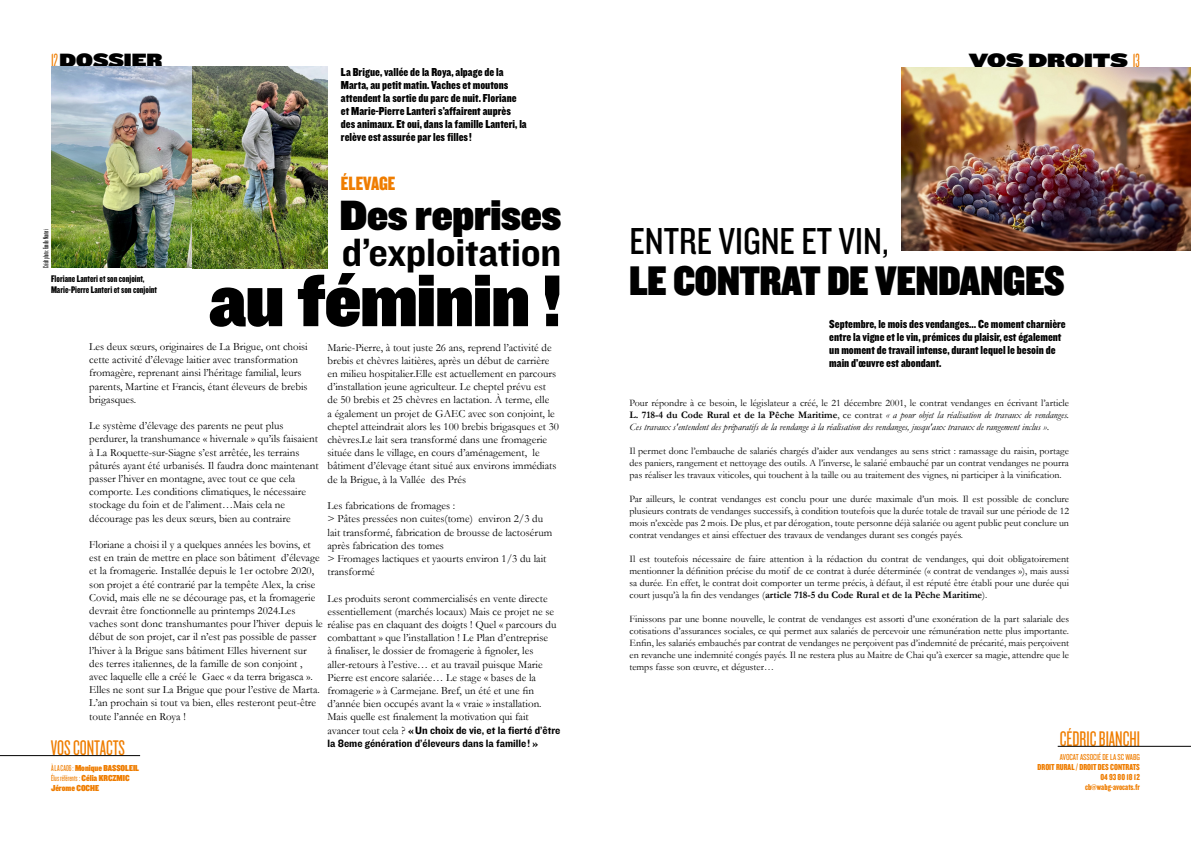
<style>
.page{position:relative;width:1191px;height:842px;background:#fff}
.page>*{position:absolute;margin:0;border:0;box-sizing:border-box;transform-origin:0 0}
.t1{font:76px "Knockout HTF91 Ultmt Middlewt";letter-spacing:-.005em;color:#000}
.t2{font:44px "Knockout HTF91 Ultmt Middlewt";letter-spacing:-.005em;color:#000}
.t3{font:43px "Knockout HTF90 Ultmt Welterwt";color:#000}
.t4{font:41px "Knockout HTF51 Middleweight";letter-spacing:-.005em;color:#000}
.t5{font:39px "Knockout HTF29 Junior Liteweight";color:#000}
.t6{font:22px "Knockout HTF27 Junior Bantamwt";color:#ef7d00}
.t7{font:20px "Knockout HTF94 Ultmt Sumo";color:#000}
.t8{font:20px "Knockout HTF93 Ultmt Heviwt";color:#000}
.t9{font:20px "Knockout HTF69 Full Liteweight";color:#ef7d00}
.t10{font:12px/13px "Knockout HTF70 Full Welterwt";color:#000}
.t11{font:11px/13.2px "Garamond";color:#000}
.t12{font:11px/13.2px "Knockout HTF51 Middleweight";color:#000}
.t13{font:10px/12px "Garamond";color:#000;text-align:justify}
.t14{font:italic 10px/12px "Garamond";color:#000;text-align:justify}
.t15{font:10px/11px "Knockout HTF69 Full Liteweight";color:#000}
.t16{font:9px/10px "Knockout HTF69 Full Liteweight";color:#ef7d00;text-align:right}
.t17{font:9px "Knockout HTF90 Ultmt Welterwt";color:#ef7d00}
.t18{font:9px "Knockout HTF27 Junior Bantamwt";color:#ef7d00}
.t19{font:9px "Knockout HTF28 Junior Featherwt";color:#ef7d00}
.t20{font:8px "Knockout HTF26 Junior Flyweight";color:#000}
.s1{font-family:"Knockout HTF26 Junior Flyweight";color:#ef7d00}
.s2{font-family:"Garamond"}
.s3{font-family:"Knockout HTF27 Junior Bantamwt"}
.s4{font-family:"Knockout HTF90 Ultmt Welterwt"}
.s5{font-style:normal}
.s6{font-weight:700;font-style:normal}
.s7{font-weight:700}
</style>
<div class="page">
<img style="left:51px;top:67px;width:276px;height:201px">
<hr style="left:0;top:755px;width:140px;height:1px;background:#000">
<hr style="left:1057px;top:746px;width:134px;height:1px;background:#000">
<img style="left:902px;top:67px;width:289px;height:183px">
<h3 class="t8" style="left:51px;top:49px;width:113px"><span class="s1">12</span> DOSSIER</h3>
<p class="t20" style="left:42px;top:268px;width:40px;rotate:-90deg">Crédit photo : Famille Nanteri</p>
<p class="t15" style="left:51px;top:274px;width:108px">Floriane Lanteri et son conjoint,<br>Marie-Pierre Lanteri et son conjoint</p>
<p class="t10" style="left:341px;top:66px;width:187px">La Brigue, vallée de la Roya, alpage de la Marta, au petit matin. Vaches et moutons attendent la sortie du parc de nuit. Floriane et Marie-Pierre Lanteri s’affairent auprès des animaux. Et oui, dans la famille Lanteri, la relève est assurée par les filles !</p>
<h3 class="t9" style="left:341px;top:173px;width:56px">ÉLEVAGE</h3>
<h2 class="t2" style="left:340px;top:191px;width:223px">Des reprises</h2>
<h3 class="t4" style="left:342px;top:231px;width:221px">d’exploitation</h3>
<h1 class="t1" style="left:209px;top:259px;width:354px">au féminin !</h1>
<p class="t11" style="left:89px;top:340px;width:220px">Les deux sœurs, originaires de La Brigue, ont choisi cette activité d’élevage laitier avec transformation fromagère, reprenant ainsi l’héritage familial, leurs parents, Martine et Francis, étant éleveurs de brebis brigasques.</p>
<p class="t11" style="left:89px;top:419px;width:231px">Le système d’élevage des parents ne peut plus perdurer, la transhumance « hivernale » qu’ils faisaient à La Roquette-sur-Siagne s’est arrêtée, les terrains pâturés ayant été urbanisés. Il faudra donc maintenant passer l’hiver en montagne, avec tout ce que cela comporte. Les conditions climatiques, le nécessaire stockage du foin et de l’aliment…Mais cela ne décourage pas les deux sœurs, bien au contraire</p>
<p class="t11" style="left:89px;top:538px;width:469px">Floriane a choisi il y a quelques années les bovins, et<br>est en train de mettre en place son bâtiment d’élevage<br>et la fromagerie. Installée depuis le 1er octobre 2020,<br>son projet a été contrarié par la tempête Alex, la crise<br>Covid, mais elle ne se décourage pas, et la fromagerie<br>devrait être fonctionnelle au printemps 2024.Les<br>vaches sont donc transhumantes pour l’hiver depuis le réalise pas en claquant des doigts ! Quel « parcours du début de son projet, car il n’est pas possible de passer<br>l’hiver à la Brigue sans bâtiment Elles hivernent sur<br>des terres italiennes, de la famille de son conjoint ,<br>avec laquelle elle a créé le Gaec « da terra brigasca ».<br>Elles ne sont sur La Brigue que pour l’estive de Marta.<br>L’an prochain si tout va bien, elles resteront peut-être<br>toute l’année en Roya !</p>
<p class="t11" style="left:327px;top:340px;width:233px">Marie-Pierre, à tout juste 26 ans, reprend l’activité de brebis et chèvres laitières, après un début de carrière en milieu hospitalier.Elle est actuellement en parcours d’installation jeune agriculteur. Le cheptel prévu est<br>de 50 brebis et 25 chèvres en lactation. À terme, elle<br>a également un projet de GAEC avec son conjoint, le cheptel atteindrait alors les 100 brebis brigasques et 30 chèvres.Le lait sera transformé dans une fromagerie située dans le village, en cours d’aménagement, le bâtiment d’élevage étant situé aux environs immédiats de la Brigue, à la Vallée des Prés</p>
<p class="t11" style="left:327px;top:499px;width:226px">Les fabrications de fromages :<br>&gt; Pâtes pressées non cuites(tome) environ 2/3 du lait transformé, fabrication de brousse de lactosérum après fabrication des tomes<br>&gt; Fromages lactiques et yaourts environ 1/3 du lait transformé</p>
<p class="t11" style="left:327px;top:591px;width:228px">Les produits seront commercialisés en vente directe essentiellement (marchés locaux) Mais ce projet ne se</p>
<p class="t11" style="left:327px;top:631px;width:222px">combattant » que l’installation ! Le Plan d’entreprise à finaliser, le dossier de fromagerie à fignoler, les aller-retours à l’estive… et au travail puisque Marie Pierre est encore salariée… Le stage « bases de la fromagerie » à Carmejane. Bref, un été et une fin d’année bien occupés avant la « vraie » installation.<br>Mais quelle est finalement la motivation qui fait</p>
<p class="t12" style="left:327px;top:723px;width:234px"><span class="s2">avancer tout cela ?</span> « Un choix de vie, et la fierté d’être la 8eme génération d’éleveurs dans la famille ! »</p>
<h3 class="t6" style="left:51px;top:737px;width:76px">VOS CONTACTS</h3>
<p class="t17" style="left:51px;top:763px;width:89px"><span class="s3">À LA CA06 :</span> Monique BASSOLEIL</p>
<p class="t18" style="left:51px;top:773px;width:80px">Élus référents : <span class="s4">Célia KRCZMIC</span></p>
<p class="t17" style="left:51px;top:783px;width:50px">Jérome COCHE</p>
<h3 class="t7" style="left:969px;top:49px;width:172px">VOS DROITS <span class="s1">13</span></h3>
<h3 class="t5" style="left:629px;top:221px;width:261px">ENTRE VIGNE ET VIN,</h3>
<h3 class="t3" style="left:629px;top:257px;width:436px">LE CONTRAT DE VENDANGES</h3>
<p class="t10" style="left:829px;top:318px;width:238px">Septembre, le mois des vendanges… Ce moment charnière entre la vigne et le vin, prémices du plaisir, est également un moment de travail intense, durant lequel le besoin de main d’œuvre est abondant.</p>
<p class="t14" style="left:629px;top:396px;width:441px"><span class="s5">Pour répondre à ce besoin, le législateur a créé, le 21 décembre 2001, le contrat vendanges en écrivant l’article </span><span class="s6">L. 718-4 du Code Rural et de la Pêche Maritime</span><span class="s5">, ce contrat</span> « a pour objet la réalisation de travaux de vendanges.<br>Ces travaux s'entendent des préparatifs de la vendange à la réalisation des vendanges, jusqu'aux travaux de rangement inclus ».</p>
<p class="t13" style="left:629px;top:444px;width:441px">Il permet donc l’embauche de salariés chargés d’aider aux vendanges au sens strict : ramassage du raisin, portage des paniers, rangement et nettoyage des outils. A l’inverse, le salarié embauché par un contrat vendanges ne pourra pas réaliser les travaux viticoles, qui touchent à la taille ou au traitement des vignes, ni participer à la vinification.</p>
<p class="t13" style="left:629px;top:492px;width:441px">Par ailleurs, le contrat vendanges est conclu pour une durée maximale d’un mois. Il est possible de conclure plusieurs contrats de vendanges successifs, à condition toutefois que la durée totale de travail sur une période de 12 mois n’excède pas 2 mois. De plus, et par dérogation, toute personne déjà salariée ou agent public peut conclure un contrat vendanges et ainsi effectuer des travaux de vendanges durant ses congés payés.</p>
<p class="t13" style="left:629px;top:552px;width:441px">Il est toutefois nécessaire de faire attention à la rédaction du contrat de vendanges, qui doit obligatoirement mentionner la définition précise du motif de ce contrat à durée déterminée (« contrat de vendanges »), mais aussi sa durée. En effet, le contrat doit comporter un terme précis, à défaut, il est réputé être établi pour une durée qui court jusqu’à la fin des vendanges (<span class="s7">article 718-5 du Code Rural et de la Pêche Maritime</span>).</p>
<p class="t13" style="left:629px;top:612px;width:441px">Finissons par une bonne nouvelle, le contrat de vendanges est assorti d’une exonération de la part salariale des cotisations d’assurances sociales, ce qui permet aux salariés de percevoir une rémunération nette plus importante.<br>Enfin, les salariés embauchés par contrat de vendanges ne perçoivent pas d’indemnité de précarité, mais perçoivent en revanche une indemnité congés payés. Il ne restera plus au Maitre de Chai qu’à exercer sa magie, attendre que le temps fasse son œuvre, et déguster…</p>
<h3 class="t6" style="left:1059px;top:728px;width:82px">CÉDRIC BIANCHI</h3>
<p class="t19" style="left:1060px;top:753px;width:82px">AVOCAT ASSOCIÉ DE LA SC WABG</p>
<p class="t16" style="left:1037px;top:762px;width:104px">DROIT RURAL / DROIT DES CONTRATS<br>04 93 80 18 12<br>cb@wabg-avocats.fr</p>
</div>
